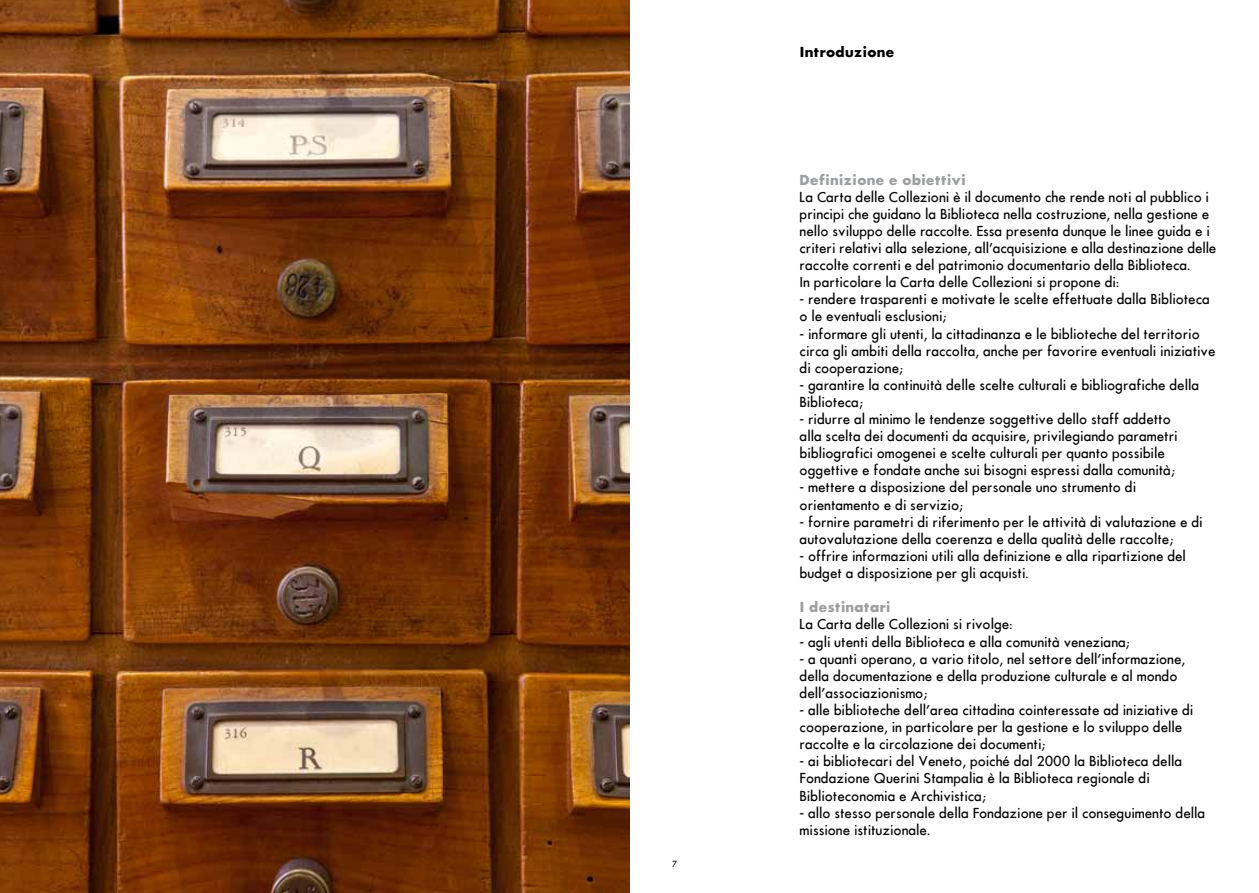
<style>
.page{position:relative;width:1259px;height:893px;background:#fff}
.page>*{position:absolute;margin:0;border:0;box-sizing:border-box;transform-origin:0 0}
.t1{font:500 13.5px/17.1px "Futura";color:#000}
.t2{font:700 13.5px "Futura";color:#9c9e9f}
.t3{font:700 13.5px "Futura";color:#000}
.t4{font:500 8.25px "Futura";color:#000}
</style>
<div class="page">
<img style="left:0;top:0;width:629px;height:893px">
<p class="t4" style="left:672px;top:859px;width:7px">7</p>
<p class="t3" style="left:799px;top:43px;width:96px">Introduzione</p>
<p class="t2" style="left:799px;top:170px;width:168px">Definizione e obiettivi</p>
<p class="t1" style="left:799px;top:188px;width:418px">La Carta delle Collezioni è il documento che rende noti al pubblico i principi che guidano la Biblioteca nella costruzione, nella gestione e nello sviluppo delle raccolte. Essa presenta dunque le linee guida e i criteri relativi alla selezione, all’acquisizione e alla destinazione delle raccolte correnti e del patrimonio documentario della Biblioteca.<br>In particolare la Carta delle Collezioni si propone di:</p>
<p class="t1" style="left:799px;top:291px;width:412px">- rendere trasparenti e motivate le scelte effettuate dalla Biblioteca o le eventuali esclusioni;</p>
<p class="t1" style="left:799px;top:325px;width:417px">- informare gli utenti, la cittadinanza e le biblioteche del territorio circa gli ambiti della raccolta, anche per favorire eventuali iniziative di cooperazione;</p>
<p class="t1" style="left:799px;top:376px;width:401px">- garantire la continuità delle scelte culturali e bibliografiche della<br>Biblioteca;</p>
<p class="t1" style="left:799px;top:410px;width:379px">- ridurre al minimo le tendenze soggettive dello staff addetto alla scelta dei documenti da acquisire, privilegiando parametri bibliografici omogenei e scelte culturali per quanto possibile oggettive e fondate anche sui bisogni espressi dalla comunità;</p>
<p class="t1" style="left:799px;top:479px;width:338px">- mettere a disposizione del personale uno strumento di orientamento e di servizio;</p>
<p class="t1" style="left:799px;top:513px;width:404px">- fornire parametri di riferimento per le attività di valutazione e di autovalutazione della coerenza e della qualità delle raccolte;</p>
<p class="t1" style="left:799px;top:547px;width:388px">- offrire informazioni utili alla definizione e alla ripartizione del budget a disposizione per gli acquisti.</p>
<p class="t2" style="left:799px;top:598px;width:93px">I destinatari</p>
<p class="t1" style="left:799px;top:616px;width:214px">La Carta delle Collezioni si rivolge:</p>
<p class="t1" style="left:799px;top:633px;width:332px">- agli utenti della Biblioteca e alla comunità veneziana;</p>
<p class="t1" style="left:799px;top:650px;width:387px">- a quanti operano, a vario titolo, nel settore dell’informazione, della documentazione e della produzione culturale e al mondo dell’associazionismo;</p>
<p class="t1" style="left:799px;top:701px;width:395px">- alle biblioteche dell’area cittadina cointeressate ad iniziative di cooperazione, in particolare per la gestione e lo sviluppo delle raccolte e la circolazione dei documenti;</p>
<p class="t1" style="left:799px;top:753px;width:384px">- ai bibliotecari del Veneto, poiché dal 2000 la Biblioteca della<br>Fondazione Querini Stampalia è la Biblioteca regionale di<br>Biblioteconomia e Archivistica;</p>
<p class="t1" style="left:799px;top:804px;width:407px">- allo stesso personale della Fondazione per il conseguimento della missione istituzionale.</p>
</div>
